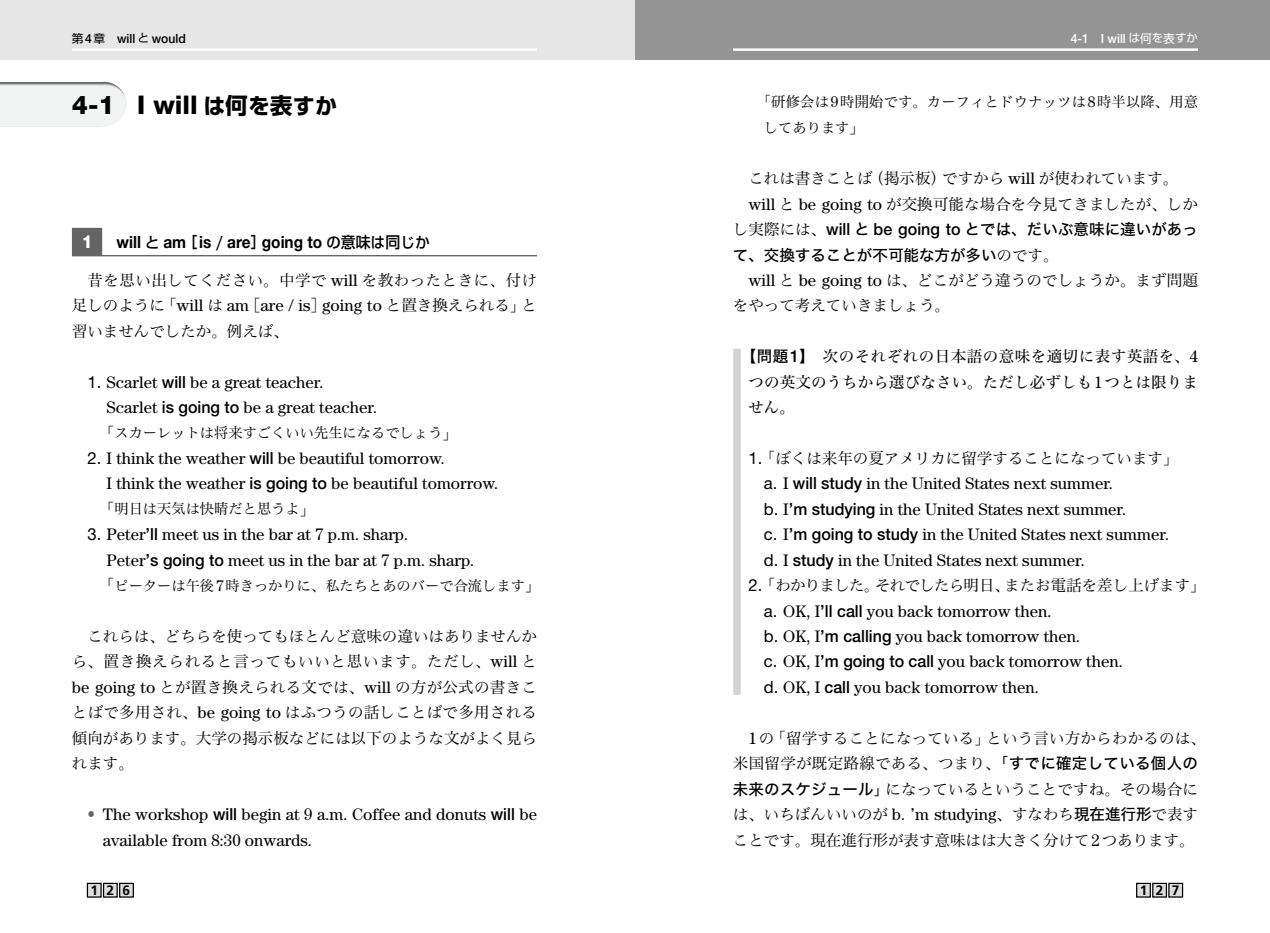
<style>
.page{position:relative;width:1270px;height:933px;background:#fff}
.page>*{position:absolute;margin:0;border:0;box-sizing:border-box;transform-origin:0 0}
.t1{font:800 25.72px "Helvetica Neue LT Std";color:#000}
.t2{font:800 18.03px "Helvetica Neue LT Std";color:#fff;scale:.95 1}
.t3{font:700 16.8px "Helvetica Neue LT Std";color:#000;scale:.92 1}
.t4{font:16.62px/25.4px "Century Std";color:#000}
.t5{font:15.58px/25.4px "Hira Min Pro N W3";color:#000}
.t6{font:15.58px/25.4px "Hira Min Std N W4";letter-spacing:.01em;color:#000;text-align:justify}
.t7{font:15.58px/25.4px "Hira Kaku Std N W5";color:#000}
.t8{font:14.17px/25.4px "Hira Min Pro N W3";color:#000}
.t9{font:700 13.65px "Frutiger";letter-spacing:.62em;color:#000}
.t10{font:500 12.78px "Helvetica Neue LT Std";color:#000;scale:.96 1}
.t11{font:500 12.78px "Helvetica Neue LT Std";color:#fff;scale:.96 1}
.s1{font-family:"Shin Go Pro";font-weight:400;font-size:11.72px}
.s2{font-family:"Shin Go Pro";font-weight:400;font-size:11.38px}
.s3{font-family:"Shin Go Pro";font-weight:700;font-size:21.53px}
.s4{font-family:"Shin Go Pro";font-weight:700;font-size:22.4px}
.s5{font-family:"Shin Go Pro";font-weight:500;font-size:15.05px}
.s6{font-family:"Shin Go Pro";font-weight:500;font-size:15.58px}
.s7{font-family:"Hira Kaku Std N W4";font-weight:400;font-size:15.58px}
.s8{font-family:"Century Std";font-size:16.62px}
.s9{font-family:"Helvetica Neue LT Std"}
.s10{font-family:"Helvetica Neue LT Std";font-weight:500}
.s11{font-size:15.58px}
.s12{font-family:"Century Std";font-size:15.4px}
.s13{font-family:"Helvetica Neue LT Std";color:#656464}
.s14{font-family:"Hira Min Pro N W3"}
.s15{font-family:"Helvetica Neue LT Std";font-weight:500;font-size:16.62px}
.s16{font-family:"Hira Kaku Std N W5"}
.s17{font-family:"Helvetica Neue LT Std";font-size:16.62px}
.s18{font-family:"Hira Kaku Pro N W3"}
</style>
<div class="page">
<div style="left:0;top:0;width:635px;height:60px;background:#e6e6e6"></div>
<div style="left:635px;top:0;width:635px;height:60px;background:#949495"></div>
<hr style="left:733px;top:48px;width:465px;height:3px;background:#fff">
<hr style="left:72px;top:48px;width:465px;height:3px;background:#fff">
<div style="left:87px;top:883px;width:14px;height:14px;background:#dcdddd"></div>
<div style="left:87px;top:882px;width:15px;height:15px;border:1px solid #000"></div>
<div style="left:104px;top:883px;width:13px;height:14px;background:#dcdddd"></div>
<div style="left:103px;top:882px;width:15px;height:15px;border:1px solid #000"></div>
<div style="left:120px;top:883px;width:13px;height:14px;background:#dcdddd"></div>
<div style="left:119px;top:882px;width:15px;height:15px;border:1px solid #000"></div>
<div style="left:1137px;top:883px;width:13px;height:14px;background:#dcdddd"></div>
<div style="left:1136px;top:882px;width:15px;height:15px;border:1px solid #000"></div>
<div style="left:1153px;top:883px;width:13px;height:14px;background:#dcdddd"></div>
<div style="left:1152px;top:882px;width:15px;height:15px;border:1px solid #000"></div>
<div style="left:1169px;top:883px;width:13px;height:14px;background:#dcdddd"></div>
<div style="left:1168px;top:882px;width:15px;height:15px;border:1px solid #000"></div>
<div style="left:0;top:81px;width:129px;height:48px;background:#000;opacity:.6"></div>
<div style="left:72px;top:228px;width:465px;height:28px;background:#656464"></div>
<div style="left:102px;top:226px;width:440px;height:29px;background:#fff"></div>
<div style="left:733px;top:348px;width:8px;height:346px;background:#d3d3d4"></div>
<p class="t10" style="left:72px;top:30px;width:120px"><span class="s1">第</span>4<span class="s1">章　</span>will <span class="s2">と</span> would</p>
<p class="t11" style="left:1071px;top:30px;width:134px">4-1 I will <span class="s2">は</span><span class="s1">何</span><span class="s2">を</span><span class="s1">表</span><span class="s2">すか</span></p>
<h1 class="t1" style="left:72px;top:89px;width:266px">4-1 I will <span class="s3">は</span><span class="s4">何</span><span class="s3">を</span><span class="s4">表</span><span class="s3">すか</span></h1>
<p class="t2" style="left:82px;top:231px;width:13px">1</p>
<p class="t3" style="left:117px;top:232px;width:342px">will <span class="s5">と</span> am<span class="s6">［</span> is <span class="s7">/</span> are<span class="s6">］</span>going to <span class="s5">の</span><span class="s6">意味</span><span class="s5">は</span><span class="s6">同</span><span class="s5">じか</span></p>
<p class="t5" style="left:72px;top:266px;width:467px;text-align:justify;text-indent:16px">昔を思い出してください。中学で <span class="s8">will</span> を教わったときに、付け足しのように「<span class="s8">will</span> は <span class="s8">am</span>［<span class="s8">are / is</span>］<span class="s8">going to</span> と置き換えられる」と習いませんでしたか。例えば、</p>
<p class="t4" style="left:107px;top:369px;width:272px;text-indent:-19px"><span class="s9">1.</span> Scarlet <span class="s10">will</span> be a great teacher.<br>Scarlet <span class="s10">is going to</span> be a great teacher.</p>
<p class="t8" style="left:99px;top:419px;width:361px"><span class="s11">「</span>スカーレットは将来すごくいい先生になるでしょう<span class="s11">」</span></p>
<p class="t4" style="left:107px;top:445px;width:393px;text-indent:-19px"><span class="s9">2.</span> I think the weather <span class="s10">will</span> be beautiful tomorrow.<br>I think the weather <span class="s10">is going to</span> be beautiful tomorrow.</p>
<p class="t8" style="left:99px;top:495px;width:218px"><span class="s11">「</span>明日は天気は快晴だと思うよ<span class="s11">」</span></p>
<p class="t4" style="left:107px;top:521px;width:369px;text-indent:-19px"><span class="s9">3.</span> Peter<span class="s10">’ll</span> meet us in the bar at 7 p.m. sharp.<br>Peter<span class="s10">’s going to</span> meet us in the bar at 7 p.m. sharp.</p>
<p class="t8" style="left:99px;top:571px;width:443px"><span class="s11">「</span>ピーターは午後<span class="s12">7</span>時きっかりに、私たちとあのバーで合流します<span class="s11">」</span></p>
<p class="t5" style="left:72px;top:622px;width:467px;text-align:justify;text-indent:16px">これらは、どちらを使ってもほとんど意味の違いはありませんから、置き換えられると言ってもいいと思います。ただし、<span class="s8">will</span> と<span class="s8">be going to</span> とが置き換えられる文では、<span class="s8">will</span> の方が公式の書きことばで多用され、<span class="s8">be going to</span> はふつうの話しことばで多用される傾向があります。大学の掲示板などには以下のような文がよく見られます。</p>
<p class="t4" style="left:103px;top:801px;width:436px;text-indent:-15px"><span class="s13">•</span> The workshop <span class="s10">will</span> begin at 9 a.m. Coffee and donuts <span class="s10">will</span> be available from 8:30 onwards.</p>
<p class="t8" style="left:764px;top:88px;width:436px;text-indent:-7px">「研修会は<span class="s12">9</span>時開始です。カーフィとドウナッツは<span class="s12">8</span>時半以降、用意してあります<span class="s11">」</span></p>
<p class="t5" style="left:748px;top:164px;width:451px">これは書きことば（掲示板）ですから <span class="s8">will</span> が使われています。<span class="s8">will</span> と <span class="s8">be going to</span> が交換可能な場合を今見てきましたが、しか</p>
<p class="t7" style="left:733px;top:217px;width:467px"><span class="s14">し実際には、</span><span class="s15">will</span> と <span class="s15">be going to</span> とでは、だいぶ意味に違いがあって、交換することが不可能な方が多い<span class="s14">のです。</span></p>
<p class="t5" style="left:733px;top:266px;width:466px;text-indent:16px"><span class="s8">will</span> と <span class="s8">be going to</span> は、どこがどう違うのでしょうか。まず問題をやって考えていきましょう。</p>
<p class="t6" style="left:748px;top:343px;width:451px;text-indent:-8px"><span class="s16">【問題</span><span class="s15">1</span><span class="s16">】</span>　次のそれぞれの日本語の意味を適切に表す英語を、<span class="s8">4</span>つの英文のうちから選びなさい。ただし必ずしも<span class="s8">1</span>つとは限りません。</p>
<p class="t5" style="left:748px;top:444px;width:432px"><span class="s17">1.</span>「ぼくは来年の夏アメリカに留学することになっています」</p>
<p class="t4" style="left:764px;top:471px;width:407px"><span class="s9">a.</span> I <span class="s10">will study</span> in the United States next summer.<br><span class="s9">b.</span> I<span class="s10">’m studying</span> in the United States next summer.<br><span class="s9">c.</span> I<span class="s10">’m going to study</span> in the United States next summer. <span class="s9">d.</span> I <span class="s10">study</span> in the United States next summer.</p>
<p class="t5" style="left:748px;top:571px;width:459px"><span class="s17">2.</span>「わかりました。それでしたら明日、またお電話を差し上げます」</p>
<p class="t4" style="left:764px;top:598px;width:360px"><span class="s9">a.</span> OK, I<span class="s10">’ll call</span> you back tomorrow then.<br><span class="s9">b.</span> OK, I<span class="s10">’m calling</span> you back tomorrow then.<br><span class="s9">c.</span> OK, I<span class="s10">’m going to call</span> you back tomorrow then. <span class="s9">d.</span> OK, I <span class="s10">call</span> you back tomorrow then.</p>
<p class="t5" style="left:733px;top:724px;width:474px;text-indent:15px"><span class="s8">1</span>の「留学することになっている」という言い方からわかるのは、米国留学が既定路線である、つまり、<span class="s18">「</span><span class="s16">すでに確定している個人の未来のスケジュール</span><span class="s18">」</span>になっているということですね。その場合には、いちばんいいのが <span class="s8">b.</span> ʼ<span class="s8">m studying</span>、すなわち<span class="s16">現在進行形</span>で表すことです。現在進行形が表す意味はは大きく分けて<span class="s8">2</span>つあります。</p>
<p class="t9" style="left:91px;top:882px;width:41px">126</p>
<p class="t9" style="left:1140px;top:882px;width:41px">127</p>
</div>
